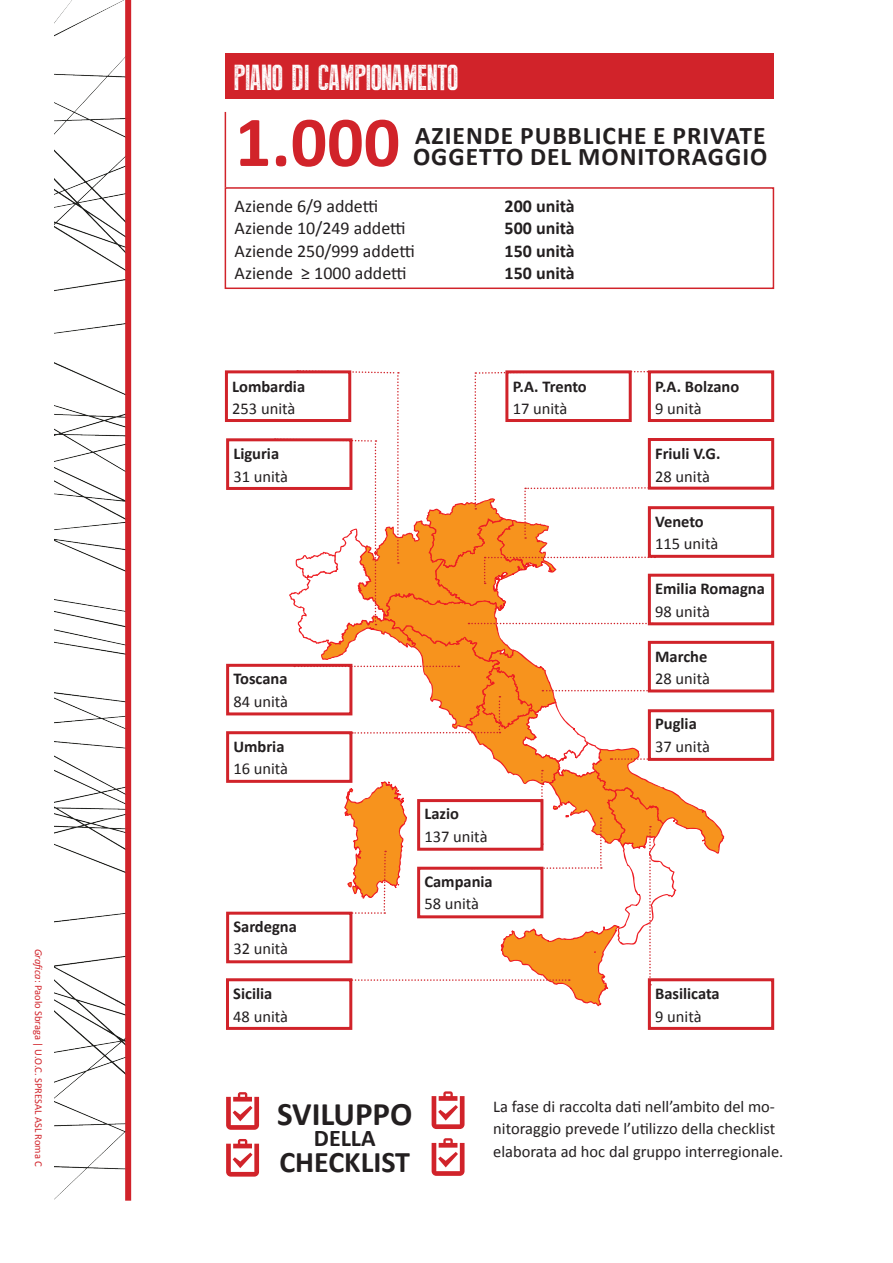
<style>
.page{position:relative;width:893px;height:1263px;background:#fff}
.page>*{position:absolute;margin:0;border:0;box-sizing:border-box;transform-origin:0 0}
.t1{font:700 72px "Calibri";color:#d1232a}
.t2{font:36px "Press Style";color:#fff}
.t3{font:700 33px "Calibri";color:#231f20}
.t4{font:700 30px "Calibri";color:#231f20}
.t5{font:700 25.5px "Calibri";letter-spacing:.04em;color:#231f20}
.t6{font:700 24px "Calibri";color:#231f20}
.t7{font:18px "Calibri";color:#231f20}
.t8{font:700 18px "Calibri";color:#231f20}
.t9{font:16.5px/22.5px "Calibri";color:#231f20}
.t10{font:700 16.5px "Calibri";color:#231f20}
.t11{font:10.5px "Calibri";color:#d1232a}
.s1{font-style:italic}
</style>
<div class="page">
<img style="left:54px;top:0;width:71px;height:1200px">
<div style="left:125px;top:0;width:6px;height:1201px;background:#d1232a"></div>
<div style="left:225px;top:53px;width:548px;height:45px;background:#d1232a"></div>
<div style="left:225px;top:187px;width:549px;height:102px;border:2px solid #d1232a"></div>
<hr style="left:225px;top:112px;width:1px;height:75px;background:#d1232a">
<div style="left:225px;top:370px;width:126px;height:52px;border:3px solid #d1232a"></div>
<div style="left:648px;top:438px;width:126px;height:52px;border:3px solid #d1232a"></div>
<div style="left:226px;top:438px;width:126px;height:52px;border:3px solid #d1232a"></div>
<div style="left:648px;top:506px;width:126px;height:52px;border:3px solid #d1232a"></div>
<div style="left:648px;top:574px;width:126px;height:51px;border:3px solid #d1232a"></div>
<div style="left:648px;top:641px;width:126px;height:51px;border:3px solid #d1232a"></div>
<div style="left:648px;top:370px;width:126px;height:52px;border:3px solid #d1232a"></div>
<div style="left:226px;top:664px;width:126px;height:51px;border:3px solid #d1232a"></div>
<div style="left:226px;top:912px;width:126px;height:51px;border:3px solid #d1232a"></div>
<div style="left:648px;top:978px;width:126px;height:52px;border:3px solid #d1232a"></div>
<div style="left:226px;top:978px;width:126px;height:52px;border:3px solid #d1232a"></div>
<div style="left:648px;top:709px;width:126px;height:52px;border:3px solid #d1232a"></div>
<svg style="left:432px;top:1091px;width:33px;height:38px"></svg>
<svg style="left:226px;top:1092px;width:33px;height:38px"></svg>
<svg style="left:432px;top:1138px;width:33px;height:38px"></svg>
<svg style="left:226px;top:1139px;width:33px;height:37px"></svg>
<div style="left:226px;top:731px;width:126px;height:52px;border:3px solid #d1232a"></div>
<svg style="left:275px;top:370px;width:449px;height:636px"></svg>
<p class="t11" style="left:45px;top:949px;width:219px;rotate:90deg"><span class="s1">Grafica</span>: Paolo Sbraga | U.O.C. SPRESAL ASL Roma C</p>
<p class="t2" style="left:234px;top:59px;width:226px">PIANO DI CAMPIONAMENTO</p>
<p class="t1" style="left:235px;top:96px;width:167px">1.000</p>
<p class="t5" style="left:415px;top:119px;width:352px">AZIENDE PUBBLICHE E PRIVATE</p>
<p class="t5" style="left:413px;top:140px;width:356px">OGGETTO DEL MONITORAGGIO</p>
<p class="t7" style="left:235px;top:194px;width:145px">Aziende 6/9 addetti</p>
<p class="t8" style="left:505px;top:194px;width:72px">200 unità</p>
<p class="t7" style="left:235px;top:217px;width:172px">Aziende 10/249 addetti</p>
<p class="t8" style="left:505px;top:217px;width:72px">500 unità</p>
<p class="t7" style="left:235px;top:239px;width:182px">Aziende 250/999 addetti</p>
<p class="t8" style="left:505px;top:239px;width:72px">150 unità</p>
<p class="t7" style="left:235px;top:262px;width:174px">Aziende ≥ 1000 addetti</p>
<p class="t8" style="left:505px;top:262px;width:72px">150 unità</p>
<p class="t10" style="left:232px;top:375px;width:75px">Lombardia</p>
<p class="t9" style="left:232px;top:397px;width:65px">253 unità</p>
<p class="t10" style="left:233px;top:443px;width:47px">Liguria</p>
<p class="t9" style="left:233px;top:465px;width:56px">31 unità</p>
<p class="t10" style="left:233px;top:668px;width:56px">Toscana</p>
<p class="t9" style="left:233px;top:690px;width:56px">84 unità</p>
<p class="t10" style="left:233px;top:735px;width:53px">Umbria</p>
<p class="t9" style="left:233px;top:757px;width:56px">16 unità</p>
<p class="t10" style="left:233px;top:915px;width:65px">Sardegna</p>
<p class="t9" style="left:233px;top:937px;width:56px">32 unità</p>
<p class="t10" style="left:233px;top:983px;width:41px">Sicilia</p>
<p class="t9" style="left:233px;top:1005px;width:56px">48 unità</p>
<p class="t10" style="left:513px;top:375px;width:76px">P.A. Trento</p>
<p class="t9" style="left:513px;top:397px;width:56px">17 unità</p>
<p class="t10" style="left:424px;top:803px;width:36px">Lazio</p>
<p class="t9" style="left:424px;top:825px;width:65px">137 unità</p>
<p class="t10" style="left:424px;top:870px;width:70px">Campania</p>
<p class="t9" style="left:424px;top:892px;width:56px">58 unità</p>
<p class="t10" style="left:655px;top:375px;width:86px">P.A. Bolzano</p>
<p class="t9" style="left:655px;top:397px;width:48px">9 unità</p>
<p class="t10" style="left:655px;top:443px;width:67px">Friuli V.G.</p>
<p class="t9" style="left:655px;top:465px;width:56px">28 unità</p>
<p class="t10" style="left:655px;top:510px;width:50px">Veneto</p>
<p class="t9" style="left:655px;top:532px;width:65px">115 unità</p>
<p class="t10" style="left:655px;top:578px;width:111px">Emilia Romagna</p>
<p class="t9" style="left:655px;top:600px;width:56px">98 unità</p>
<p class="t10" style="left:655px;top:645px;width:54px">Marche</p>
<p class="t9" style="left:655px;top:667px;width:56px">28 unità</p>
<p class="t10" style="left:655px;top:713px;width:43px">Puglia</p>
<p class="t9" style="left:655px;top:735px;width:56px">37 unità</p>
<p class="t10" style="left:655px;top:983px;width:66px">Basilicata</p>
<p class="t9" style="left:655px;top:1005px;width:48px">9 unità</p>
<p class="t3" style="left:277px;top:1093px;width:137px">SVILUPPO</p>
<p class="t6" style="left:314px;top:1123px;width:63px">DELLA</p>
<p class="t4" style="left:279px;top:1143px;width:132px">CHECKLIST</p>
<p class="t9" style="left:493px;top:1095px;width:292px">La fase di raccolta dati nell’ambito del mo&shy;nitoraggio prevede l’utilizzo della checklist elaborata ad hoc dal gruppo interregionale.</p>
</div>
